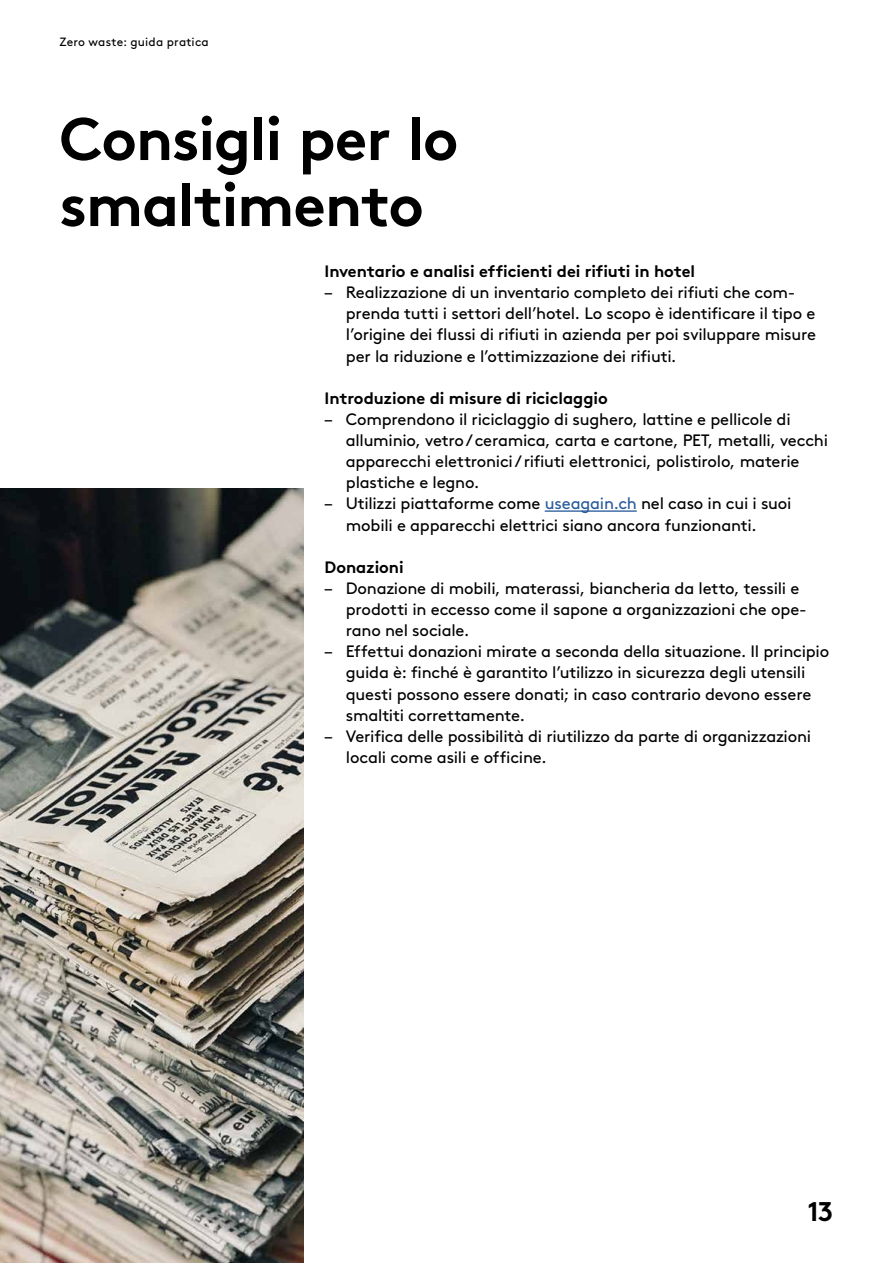
<style>
.page{position:relative;width:893px;height:1263px;background:#fff}
.page>*{position:absolute;margin:0;border:0;box-sizing:border-box;transform-origin:0 0}
.t1{font:700 60px/66px "Brown Std";letter-spacing:-.02em;color:#000}
.t2{font:700 27px "Brown Std";color:#000}
.t3{font:16.5px/21.1px "Brown Std";letter-spacing:-.015em;color:#000}
.t4{font:700 16.5px "Brown Std";letter-spacing:-.005em;color:#000}
.t5{font:12px "Brown Std";letter-spacing:.015em;color:#000}
.s1{color:#275b9b}
</style>
<div class="page">
<img style="left:0;top:489px;width:303px;height:774px">
<hr style="left:545px;top:510px;width:92px;height:2px;background:#275b9b">
<p class="t5" style="left:60px;top:35px;width:151px">Zero waste: guida pratica</p>
<h1 class="t1" style="left:60px;top:106px;width:400px">Consigli per lo smaltimento</h1>
<p class="t4" style="left:325px;top:261px;width:372px">Inventario e analisi efficienti dei rifiuti in hotel</p>
<p class="t3" style="left:346px;top:282px;width:472px;text-indent:-21px">– Realizzazione di un inventario completo dei rifiuti che com&shy;prenda tutti i settori dell’hotel. Lo scopo è identificare il tipo e l’origine dei flussi di rifiuti in azienda per poi sviluppare misure per la riduzione e l’ottimizzazione dei rifiuti.</p>
<p class="t4" style="left:325px;top:388px;width:285px">Introduzione di misure di riciclaggio</p>
<p class="t3" style="left:346px;top:409px;width:484px;text-indent:-21px">– Comprendono il riciclaggio di sughero, lattine e pellicole di alluminio, vetro/ceramica, carta e cartone, PET, metalli, vecchi apparecchi elettronici/rifiuti elettronici, polistirolo, materie plastiche e legno.</p>
<p class="t3" style="left:346px;top:493px;width:447px;text-indent:-21px">– Utilizzi piattaforme come <span class="s1">useagain.ch</span> nel caso in cui i suoi mobili e apparecchi elettrici siano ancora funzionanti.</p>
<p class="t4" style="left:325px;top:557px;width:81px">Donazioni</p>
<p class="t3" style="left:346px;top:578px;width:462px;text-indent:-21px">– Donazione di mobili, materassi, biancheria da letto, tessili e prodotti in eccesso come il sapone a organizzazioni che ope&shy;rano nel sociale.</p>
<p class="t3" style="left:346px;top:641px;width:485px;text-indent:-21px">– Effettui donazioni mirate a seconda della situazione. Il principio guida è: finché è garantito l’utilizzo in sicurezza degli utensili questi possono essere donati; in caso contrario devono essere smaltiti correttamente.</p>
<p class="t3" style="left:346px;top:726px;width:467px;text-indent:-21px">– Verifica delle possibilità di riutilizzo da parte di organizzazioni locali come asili e officine.</p>
<h2 class="t2" style="left:807px;top:1195px;width:27px">13</h2>
</div>
